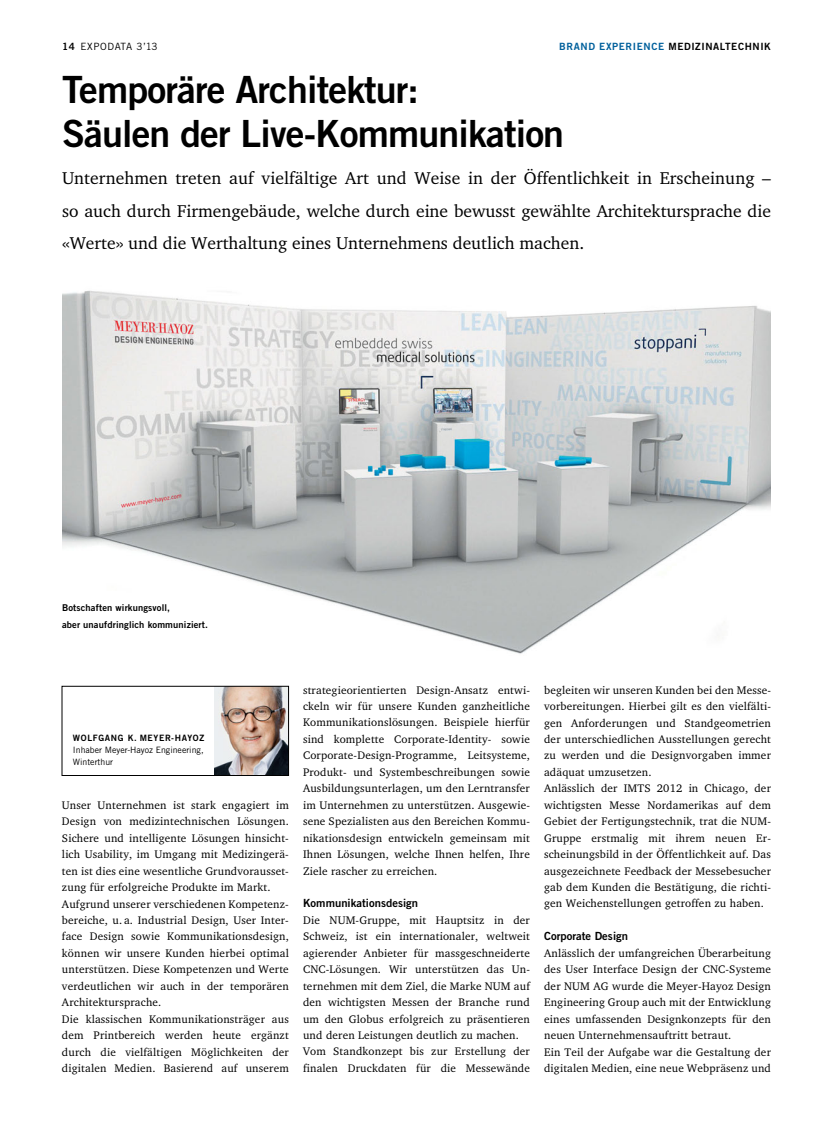
<style>
.page{position:relative;width:833px;height:1134px;background:#fff}
.page>*{position:absolute;margin:0;border:0;box-sizing:border-box;transform-origin:0 0}
.t1{font:37.5px/43.8px "Trade Gothic LT Std Bd 2";letter-spacing:-.02em;color:#000}
.t2{font:17.5px/32.9px "ITC Charter";color:#000;text-align:justify}
.t3{font:11.25px/16.5px "ITC Charter";letter-spacing:.015em;color:#000}
.t4{font:11.25px "Trade Gothic LT Std Bd 2";letter-spacing:.005em;color:#000}
.t5{font:10px "Trade Gothic LT Std Bd 2";letter-spacing:.06em;color:#000}
.t6{font:10px "Trade Gothic LT Std";letter-spacing:.06em;color:#000}
.t7{font:9.38px/16.5px "Trade Gothic LT Std Bd 2";letter-spacing:.015em;color:#000}
.t8{font:8.75px/11.9px "Trade Gothic LT Std";color:#000}
.t9{font:8.75px "Trade Gothic LT Std Bd 2";letter-spacing:.075em;color:#000}
.s1{font-family:"Trade Gothic LT Std Bd 2"}
.s2{color:#00609c}
</style>
<div class="page">
<img style="left:215px;top:688px;width:72px;height:86px">
<div style="left:62px;top:686px;width:227px;height:90px;border:1px solid #000"></div>
<img style="left:62px;top:290px;width:709px;height:364px">
<p class="t6" style="left:62px;top:40px;width:97px"><span class="s1">14</span> EXPODATA 3’13</p>
<p class="t5" style="left:559px;top:40px;width:213px"><span class="s2">Brand Experience</span> Medizinaltechnik</p>
<h1 class="t1" style="left:62px;top:67px;width:503px">Temporäre Architektur:<br>Säulen der Live-Kommunikation</h1>
<p class="t2" style="left:62px;top:161px;width:710px">Unternehmen treten auf vielfältige Art und Weise in der Öffentlichkeit in Erscheinung – so auch durch Firmengebäude, welche durch eine bewusst gewählte Architektursprache die «Werte» und die Werthaltung eines Unternehmens deutlich machen.</p>
<p class="t7" style="left:62px;top:599px;width:147px">Botschaften wirkungsvoll,<br>aber unaufdringlich kommuniziert.</p>
<p class="t9" style="left:73px;top:732px;width:133px">Wolfgang K. Meyer-Hayoz</p>
<p class="t8" style="left:73px;top:743px;width:132px">Inhaber Meyer-Hayoz Engineering,<br>Winterthur</p>
<p class="t3" style="left:62px;top:796px;width:228px">Unser Unternehmen ist stark engagiert im Design von medizintechnischen Lösungen.<br>Sichere und intelligente Lösungen hinsicht&shy;lich Usability, im Umgang mit Medizingerä&shy;ten ist dies eine wesentliche Grundvorausset&shy;zung für erfolgreiche Produkte im Markt.<br>Aufgrund unserer verschiedenen Kompetenz&shy;bereiche, u. a. Industrial Design, User Inter&shy;face Design sowie Kommunikationsdesign, können wir unsere Kunden hierbei optimal unterstützen. Diese Kompetenzen und Werte verdeutlichen wir auch in der temporären Architektursprache.<br>Die klassischen Kommunikationsträger aus dem Printbereich werden heute ergänzt durch die vielfältigen Möglichkeiten der digitalen Medien. Basierend auf unserem</p>
<p class="t3" style="left:303px;top:681px;width:228px;text-align:justify">strategieorientierten Design-Ansatz entwi&shy;ckeln wir für unsere Kunden ganzheitliche Kommunikationslösungen. Beispiele hierfür sind komplette Corporate-Identity- sowie Corporate-Design-Programme, Leitsysteme, Produkt- und Systembeschreibungen sowie Ausbildungsunterlagen, um den Lerntransfer im Unternehmen zu unterstützen. Ausgewie&shy;sene Spezialisten aus den Bereichen Kommu&shy;nikationsdesign entwickeln gemeinsam mit Ihnen Lösungen, welche Ihnen helfen, Ihre Ziele rascher zu erreichen.</p>
<p class="t4" style="left:303px;top:896px;width:117px">Kommunikationsdesign</p>
<p class="t3" style="left:303px;top:911px;width:228px">Die NUM-Gruppe, mit Hauptsitz in der Schweiz, ist ein internationaler, weltweit agierender Anbieter für massgeschneiderte CNC-Lösungen. Wir unterstützen das Un&shy;ternehmen mit dem Ziel, die Marke NUM auf den wichtigsten Messen der Branche rund um den Globus erfolgreich zu präsentieren und deren Leistungen deutlich zu machen.<br>Vom Standkonzept bis zur Erstellung der finalen Druckdaten für die Messewände</p>
<p class="t3" style="left:544px;top:681px;width:228px">begleiten wir unseren Kunden bei den Messe&shy;vorbereitungen. Hierbei gilt es den vielfälti&shy;gen Anforderungen und Standgeometrien der unterschiedlichen Ausstellungen gerecht zu werden und die Designvorgaben immer adäquat umzusetzen.<br>Anlässlich der IMTS 2012 in Chicago, der wichtigsten Messe Nordamerikas auf dem Gebiet der Fertigungstechnik, trat die NUM-Gruppe erstmalig mit ihrem neuen Er&shy;scheinungsbild in der Öffentlichkeit auf. Das ausgezeichnete Feedback der Messebesucher gab dem Kunden die Bestätigung, die richti&shy;gen Weichenstellungen getroffen zu haben.</p>
<p class="t4" style="left:544px;top:929px;width:85px">Corporate Design</p>
<p class="t3" style="left:544px;top:944px;width:228px">Anlässlich der umfangreichen Überarbeitung des User Interface Design der CNC-Systeme der NUM AG wurde die Meyer-Hayoz Design Engineering Group auch mit der Entwicklung eines umfassenden Designkonzepts für den neuen Unternehmensauftritt betraut.<br>Ein Teil der Aufgabe war die Gestaltung der digitalen Medien, eine neue Webpräsenz und</p>
</div>
